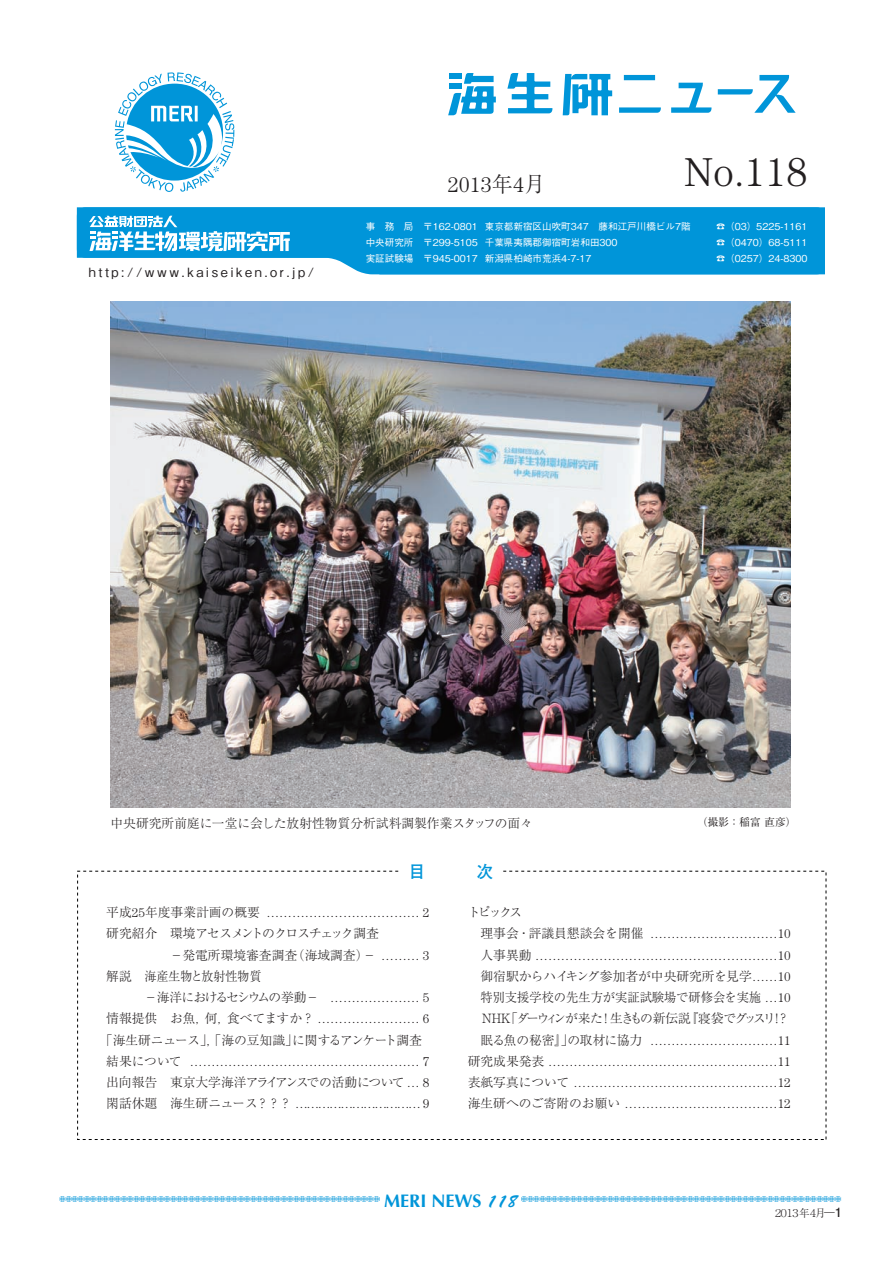
<style>
.page{position:relative;width:893px;height:1263px;background:#fff}
.page>*{position:absolute;margin:0;border:0;box-sizing:border-box;transform-origin:0 0}
.t1{font:300 40.35px "Century";color:#231f20}
.t2{font:300 21.3px "Century";color:#231f20}
.t3{font:700 18px "Optima";color:#0095d9}
.t4{font:300 12.75px/21.3px "Ryumin Pro";color:#231f20}
.t5{font:300 12.75px/21.3px "Century";color:#231f20;text-align:justify}
.t6{font:500 12.75px "Gothic BBB Pro";letter-spacing:.2em;color:#231f20}
.t7{font:300 12.75px "Ryumin Pro";letter-spacing:-.065em;color:#231f20}
.t8{font:300 12.75px "Ryumin Pro";letter-spacing:-.12em;color:#231f20}
.t9{font:10.65px "Kazarikei Atype";color:#0095d9}
.t10{font:300 10.65px "Ryumin Pro";letter-spacing:-.375em;color:#231f20}
.t11{font:10.65px "Ryumin Pro";color:#231f20}
.t12{font:500 9.6px "Gothic BBB Pro";color:#fff}
.s1{font-family:"Kigou Atype";font-weight:400}
.s2{font-family:"Ryumin Pro"}
.s3{font-family:"Century"}
.s4{font-family:"Brush Script";font-weight:400}
.s5{font-family:"Futo Go B101 Pro";font-weight:700;font-size:12.75px}
</style>
<div class="page">
<svg style="left:115px;top:72px;width:119px;height:120px"></svg>
<svg style="left:448px;top:73px;width:48px;height:42px"></svg>
<svg style="left:507px;top:73px;width:45px;height:40px"></svg>
<svg style="left:563px;top:74px;width:49px;height:41px"></svg>
<svg style="left:619px;top:107px;width:42px;height:6px"></svg>
<svg style="left:624px;top:75px;width:31px;height:5px"></svg>
<svg style="left:671px;top:83px;width:40px;height:30px"></svg>
<svg style="left:718px;top:75px;width:78px;height:38px"></svg>
<svg style="left:77px;top:207px;width:748px;height:67px;background:#199fdc"></svg>
<svg style="left:89px;top:216px;width:201px;height:35px"></svg>
<img style="left:111px;top:302px;width:680px;height:506px">
<p class="t6" style="left:89px;top:262px;width:227px">http://www.kaiseiken.or.jp/</p>
<h1 class="t1" style="left:685px;top:158px;width:124px">No.118</h1>
<p class="t12" style="left:366px;top:219px;width:326px">事　務　局　〒162-0801 東京都新宿区山吹町347　藤和江戸川橋ビル7階</p>
<p class="t12" style="left:716px;top:219px;width:93px"><span class="s1">q</span>（03）5225-1161</p>
<p class="t12" style="left:366px;top:235px;width:253px">中央研究所　〒299-5105 千葉県夷隅郡御宿町岩和田300</p>
<p class="t12" style="left:716px;top:235px;width:93px"><span class="s1">q</span>（0470）68-5111</p>
<p class="t12" style="left:366px;top:251px;width:227px">実証試験場　〒945-0017 新潟県柏崎市荒浜4-7-17</p>
<p class="t12" style="left:716px;top:251px;width:93px"><span class="s1">q</span>（0257）24-8300</p>
<h2 class="t2" style="left:448px;top:177px;width:99px">2013<span class="s2">年</span>4<span class="s2">月</span></h2>
<p class="t4" style="left:111px;top:811px;width:424px">中央研究所前庭に一堂に会した放射性物質分析試料調製作業スタッフの面々</p>
<p class="t11" style="left:697px;top:813px;width:101px">（撮影：稲富 直彦）</p>
<p class="t5" style="left:106px;top:903px;width:325px"><span class="s2">平成</span>25<span class="s2">年度事業計画の概要</span> ……………………………… 2</p>
<p class="t7" style="left:106px;top:923px;width:274px">研究紹介　環境アセスメントのクロスチェック調査</p>
<p class="t4" style="left:170px;top:943px;width:261px">−発電所環境審査調査（海域調査）− <span class="s3">……… 3</span></p>
<p class="t4" style="left:106px;top:964px;width:157px">解説　海産生物と放射性物質</p>
<p class="t8" style="left:145px;top:987px;width:286px">−海洋におけるセシウムの挙動− <span class="s3">………………… 5</span></p>
<p class="t4" style="left:106px;top:1007px;width:325px">情報提供　お魚，何，食べてますか？ <span class="s3">…………………… 6</span></p>
<p class="t4" style="left:100px;top:1028px;width:324px">「海生研ニュース」，「海の豆知識」に関するアンケート調査</p>
<p class="t5" style="left:106px;top:1052px;width:325px"><span class="s2">結果について</span> ……………………………………………… 7</p>
<p class="t4" style="left:106px;top:1071px;width:325px">出向報告 東京大学海洋アライアンスでの活動について <span class="s3">… 8</span>閑話休題　海生研ニュース？？？ <span class="s3">…………………………… 9</span></p>
<p class="t4" style="left:480px;top:900px;width:312px;text-indent:-13px">トピックス　<br>理事会・評議員懇談会を開催 <span class="s3">…………………………10</span></p>
<p class="t5" style="left:480px;top:945px;width:312px"><span class="s2">人事異動</span> …………………………………………………10</p>
<p class="t4" style="left:480px;top:964px;width:312px;text-align:justify">御宿駅からハイキング参加者が中央研究所を見学<span class="s3">……10</span>特別支援学校の先生方が実証試験場で研修会を実施 <span class="s3">…10<br></span>ＮＨＫ「ダーウィンが来た！生きもの新伝説『寝袋でグッスリ！？眠る魚の秘密』」の取材に協力 <span class="s3">…………………………11</span></p>
<p class="t5" style="left:468px;top:1052px;width:325px"><span class="s2">研究成果発表</span> ………………………………………………11<span class="s2">表紙写真について</span> …………………………………………12<span class="s2">海生研へのご寄附のお願い</span> ………………………………12</p>
<h3 class="t3" style="left:384px;top:1190px;width:135px">MERI NEWS <span class="s4">118</span></h3>
<p class="t9" style="left:60px;top:1193px;width:783px">,,,,,,,,,,,,,,,,,,,,,,,,,,,,,,,,,,,,,,,,,,,,,,,,,,,,,,,,,,,,,,,,,,,,,,,,,,,,,,,,,,,,,,,,,,,,,,,,,,,,,,,,,,,,,,,,,,,,,,,,,,,,,,,</p>
<p class="t10" style="left:773px;top:1204px;width:71px">２０１３年４月—<span class="s5">1</span></p>
</div>
